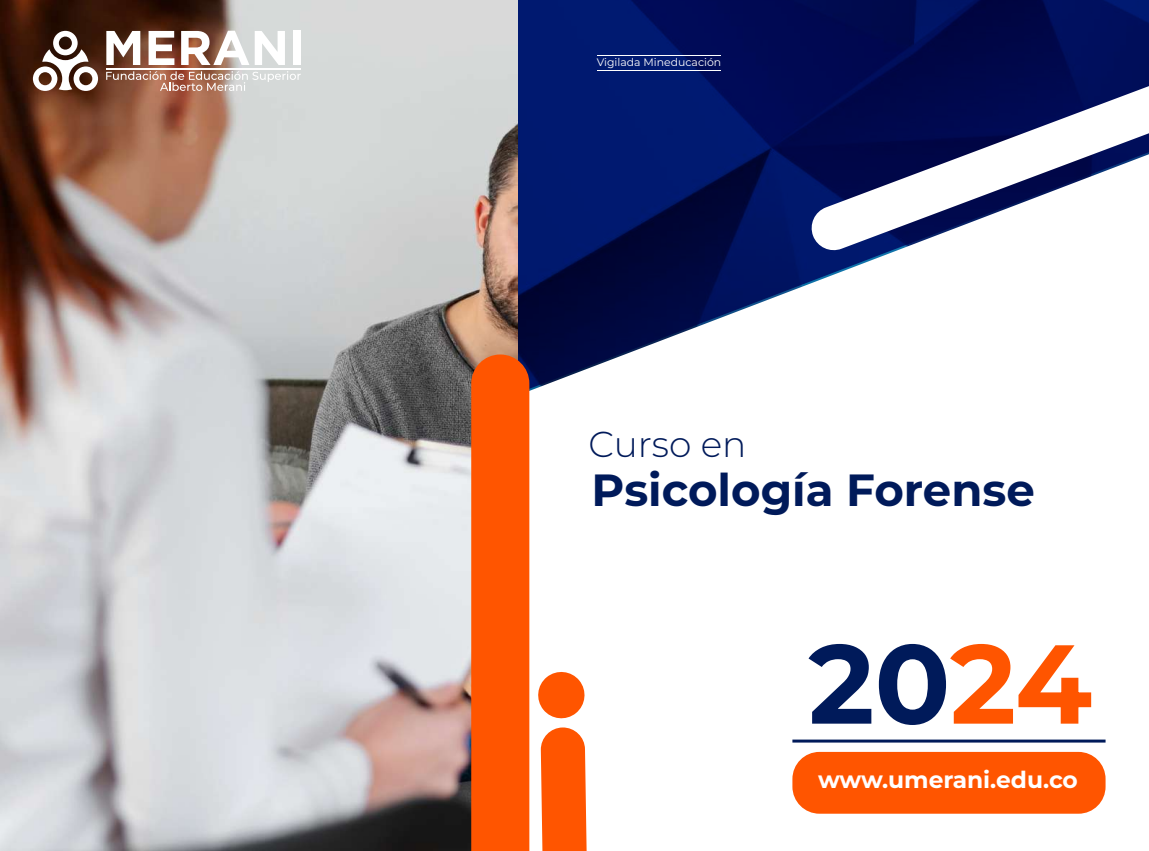
<style>
.page{position:relative;width:1149px;height:851px;background:#fff}
.page>*{position:absolute;margin:0;border:0;box-sizing:border-box;transform-origin:0 0}
.t1{font:700 111.9px "Montserrat";color:#001a5a}
.t2{font:700 45px "Montserrat";color:#001a5a}
.t3{font:300 36px "Montserrat";color:#001a5a}
.t4{font:700 23.25px "Montserrat";color:#fff}
.t5{font:10.8px "Montserrat";color:#fff}
.s1{color:#f50}
</style>
<div class="page">
<img style="left:517px;top:0;width:631px;height:411px">
<img style="left:0;top:0;width:517px;height:850px">
<hr style="left:792px;top:739px;width:313px;height:3px;background:#001a5a">
<div style="left:792px;top:751px;width:313px;height:62px;background:#f50;border-radius:27px"></div>
<div style="left:471px;top:354px;width:58px;height:496px;background:#f50"></div>
<svg style="left:540px;top:727px;width:47px;height:123px;background:#ff6619"></svg>
<svg style="left:538px;top:672px;width:47px;height:47px"></svg>
<svg style="left:808px;top:34px;width:340px;height:219px"></svg>
<hr style="left:596px;top:55px;width:124px;height:1px;background:#fff">
<hr style="left:596px;top:70px;width:124px;height:1px;background:#fff">
<svg style="left:106px;top:31px;width:34px;height:34px"></svg>
<svg style="left:148px;top:31px;width:26px;height:34px"></svg>
<svg style="left:181px;top:31px;width:68px;height:34px"></svg>
<svg style="left:255px;top:31px;width:30px;height:34px"></svg>
<div style="left:293px;top:31px;width:8px;height:34px;background:#fff"></div>
<svg style="left:33px;top:31px;width:65px;height:60px"></svg>
<hr style="left:106px;top:68px;width:195px;height:2px;background:#fff">
<svg style="left:106px;top:71px;width:195px;height:20px;background:#be9f92"></svg>
<p class="t5" style="left:596px;top:55px;width:126px">Vigilada Mineducación</p>
<h3 class="t3" style="left:588px;top:419px;width:159px">Curso en</h3>
<h2 class="t2" style="left:591px;top:457px;width:445px">Psicología Forense</h2>
<h1 class="t1" style="left:808px;top:603px;width:285px">20<span class="s1">24</span></h1>
<h3 class="t4" style="left:817px;top:763px;width:261px">www.umerani.edu.co</h3>
</div>
